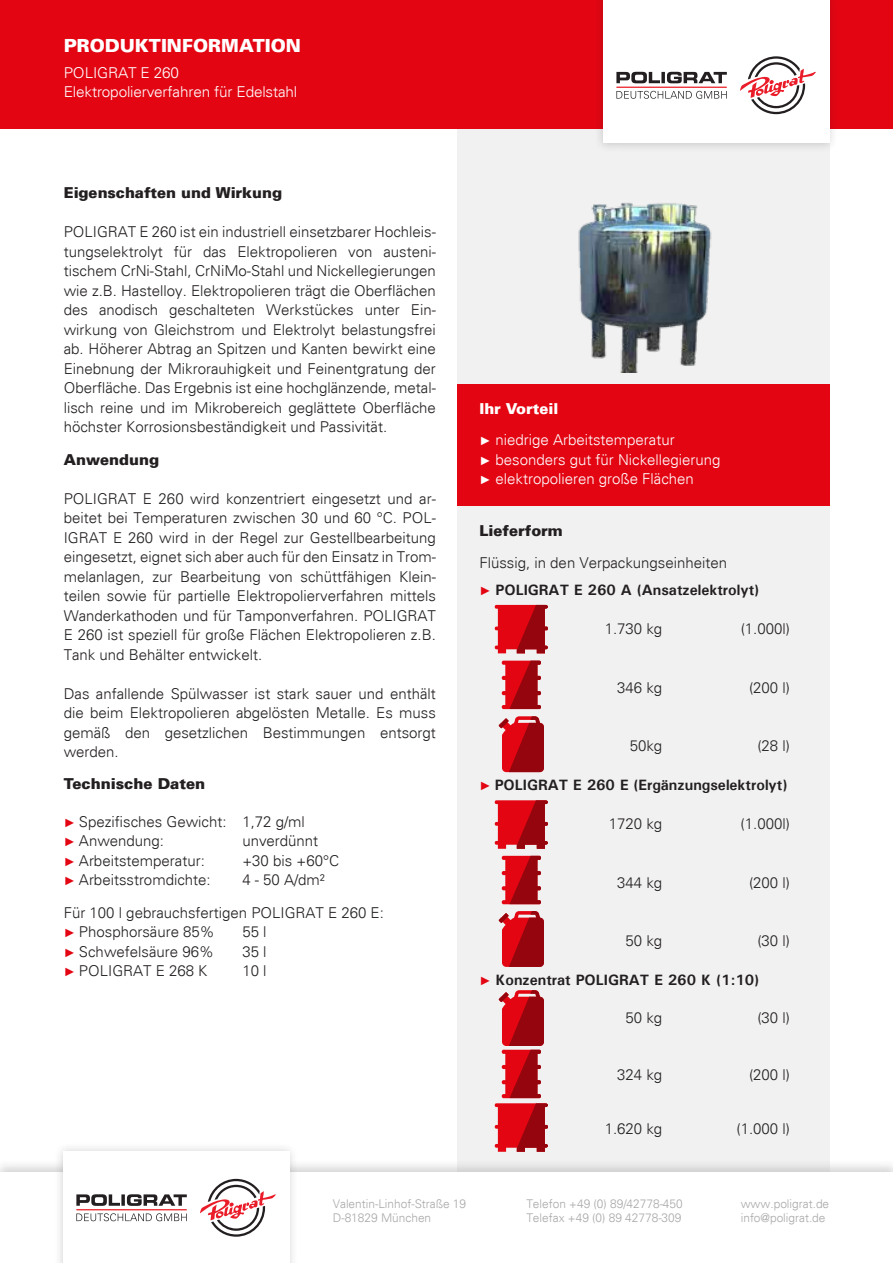
<style>
.page{position:relative;width:893px;height:1263px;background:#fff}
.page>*{position:absolute;margin:0;border:0;box-sizing:border-box;transform-origin:0 0}
.t1{font:900 18px "Univers";color:#fff}
.t2{font:300 15px/19.5px "Univers";color:#231f20;text-align:justify}
.t3{font:300 15px/19.5px "Univers";color:#fff}
.t4{font:700 15px "Univers";color:#231f20}
.t5{font:900 15px "Univers";color:#231f20}
.t6{font:300 12px/14.4px "Univers";color:#a8a8a8}
.s1{font-family:"Arial";font-weight:700;font-size:12px;color:#e30512}
.s2{font-weight:900}
.s3{font-family:"Arial";font-weight:700;font-size:12px}
.s4{font-family:"Arial";font-size:12px;color:#e30512}
</style>
<div class="page">
<div style="left:457px;top:123px;width:372px;height:1089px;background:#f1f1f1"></div>
<div style="left:0;top:0;width:893px;height:129px;background:#e30512"></div>
<div style="left:594px;top:0;width:244px;height:153px;background:#231f20;opacity:.2"></div>
<div style="left:603px;top:0;width:226px;height:143px;background:#fff"></div>
<svg style="left:740px;top:56px;width:76px;height:58px"></svg>
<svg style="left:616px;top:72px;width:111px;height:11px"></svg>
<svg style="left:616px;top:91px;width:111px;height:8px"></svg>
<hr style="left:616px;top:87px;width:111px;height:1px;background:#ec1d25">
<img style="left:578px;top:202px;width:134px;height:170px">
<div style="left:457px;top:384px;width:372px;height:122px;background:#e30512"></div>
<svg style="left:499px;top:716px;width:45px;height:56px;background:#bc252e"></svg>
<svg style="left:502px;top:661px;width:39px;height:48px;background:#be2029"></svg>
<svg style="left:499px;top:911px;width:45px;height:56px;background:#bc242d"></svg>
<svg style="left:502px;top:856px;width:39px;height:48px;background:#bf2029"></svg>
<svg style="left:495px;top:605px;width:53px;height:48px;background:#c8202a"></svg>
<svg style="left:495px;top:800px;width:53px;height:49px;background:#c8232c"></svg>
<svg style="left:495px;top:990px;width:53px;height:162px"></svg>
<div style="left:0;top:1159px;width:893px;height:104px;background:#a8a8a8;opacity:.5"></div>
<div style="left:0;top:1172px;width:893px;height:91px;background:#fff"></div>
<div style="left:54px;top:1142px;width:244px;height:121px;background:#231f20;opacity:.2"></div>
<div style="left:63px;top:1151px;width:226px;height:112px;background:#fff"></div>
<svg style="left:200px;top:1179px;width:76px;height:58px"></svg>
<svg style="left:76px;top:1194px;width:111px;height:12px"></svg>
<svg style="left:76px;top:1213px;width:111px;height:8px"></svg>
<hr style="left:76px;top:1209px;width:111px;height:1px;background:#ec1d25">
<p class="t1" style="left:64px;top:34px;width:239px">PRODUKTINFORMATION</p>
<p class="t3" style="left:64px;top:63px;width:235px">POLIGRAT E 260<br>Elektropolierverfahren für Edelstahl</p>
<p class="t5" style="left:64px;top:183px;width:220px">Eigenschaften und Wirkung</p>
<p class="t2" style="left:64px;top:222px;width:374px">POLIGRAT E 260 ist ein industriell einsetzbarer Hochleis&shy;tungselektrolyt für das Elektropolieren von austeni&shy;tischem CrNi-Stahl, CrNiMo-Stahl und Nickellegierungen wie z.B. Hastelloy. Elektropolieren trägt die Oberflächen des anodisch geschalteten Werkstückes unter Ein&shy;wirkung von Gleichstrom und Elektrolyt belastungsfrei ab. Höherer Abtrag an Spitzen und Kanten bewirkt eine Einebnung der Mikrorauhigkeit und Feinentgratung der Oberfläche. Das Ergebnis ist eine hochglänzende, metal&shy;lisch reine und im Mikrobereich geglättete Oberfläche höchster Korrosionsbeständigkeit und Passivität.</p>
<p class="t5" style="left:64px;top:449px;width:97px">Anwendung</p>
<p class="t2" style="left:64px;top:488px;width:374px">POLIGRAT E 260 wird konzentriert eingesetzt und ar&shy;beitet bei Temperaturen zwischen 30 und 60 °C. POL-IGRAT E 260 wird in der Regel zur Gestellbearbeitung eingesetzt, eignet sich aber auch für den Einsatz in Trom&shy;melanlagen, zur Bearbeitung von schüttfähigen Klein&shy;teilen sowie für partielle Elektropolierverfahren mittels Wanderkathoden und für Tamponverfahren. POLIGRAT E 260 ist speziell für große Flächen Elektropolieren z.B.<br>Tank und Behälter entwickelt.</p>
<p class="t2" style="left:64px;top:683px;width:374px">Das anfallende Spülwasser ist stark sauer und enthält die beim Elektropolieren abgelösten Metalle. Es muss gemäß den gesetzlichen Bestimmungen entsorgt werden.</p>
<p class="t5" style="left:64px;top:774px;width:143px">Technische Daten</p>
<p class="t2" style="left:64px;top:812px;width:243px"><span class="s1">►</span> Spezifisches Gewicht: 1,72 g/ml <span class="s1">►</span> Anwendung:</p>
<p class="t2" style="left:242px;top:831px;width:77px">unverdünnt</p>
<p class="t2" style="left:64px;top:851px;width:143px"><span class="s1">►</span> Arbeitstemperatur:</p>
<p class="t2" style="left:242px;top:851px;width:98px">+30 bis +60°C</p>
<p class="t2" style="left:64px;top:870px;width:148px"><span class="s1">►</span> Arbeitsstromdichte:</p>
<p class="t2" style="left:64px;top:864px;width:322px;line-height:32.1px;text-indent:179px">4 - 50 A/dm²<br>Für 100 l gebrauchsfertigen POLIGRAT E 260 E:</p>
<p class="t2" style="left:64px;top:922px;width:153px"><span class="s1">►</span> Phosphorsäure 85%</p>
<p class="t2" style="left:242px;top:922px;width:26px">55 l</p>
<p class="t2" style="left:64px;top:941px;width:152px"><span class="s1">►</span> Schwefelsäure 96%</p>
<p class="t2" style="left:242px;top:941px;width:26px">35 l</p>
<p class="t2" style="left:64px;top:961px;width:145px"><span class="s1">►</span> POLIGRAT E 268 K</p>
<p class="t2" style="left:242px;top:961px;width:26px">10 l</p>
<p class="t3" style="left:479px;top:392px;width:197px;line-height:31.8px"><span class="s2">Ihr Vorteil<br></span><span class="s3">►</span> niedrige Arbeitstemperatur</p>
<p class="t3" style="left:479px;top:450px;width:243px"><span class="s3">►</span> besonders gut für Nickellegierung <span class="s3">►</span> elektropolieren große Flächen</p>
<p class="t5" style="left:479px;top:521px;width:85px">Lieferform</p>
<p class="t2" style="left:479px;top:553px;width:249px">Flüssig, in den Verpackungseinheiten</p>
<p class="t4" style="left:479px;top:581px;width:281px"><span class="s4">►</span> POLIGRAT E 260 A (Ansatzelektrolyt)</p>
<p class="t2" style="left:605px;top:619px;width:59px">1.730 kg</p>
<p class="t2" style="left:741px;top:619px;width:51px">(1.000l)</p>
<p class="t2" style="left:617px;top:678px;width:47px">346 kg</p>
<p class="t2" style="left:749px;top:678px;width:42px">(200 l)</p>
<p class="t2" style="left:630px;top:736px;width:34px">50kg</p>
<p class="t2" style="left:757px;top:736px;width:34px">(28 l)</p>
<p class="t4" style="left:479px;top:776px;width:309px"><span class="s4">►</span> POLIGRAT E 260 E (Ergänzungselektrolyt)</p>
<p class="t2" style="left:609px;top:814px;width:55px">1720 kg</p>
<p class="t2" style="left:741px;top:814px;width:51px">(1.000l)</p>
<p class="t2" style="left:617px;top:873px;width:47px">344 kg</p>
<p class="t2" style="left:749px;top:873px;width:42px">(200 l)</p>
<p class="t2" style="left:626px;top:931px;width:38px">50 kg</p>
<p class="t2" style="left:757px;top:931px;width:34px">(30 l)</p>
<p class="t4" style="left:479px;top:971px;width:281px"><span class="s4">►</span> Konzentrat POLIGRAT E 260 K (1:10)</p>
<p class="t2" style="left:626px;top:1008px;width:38px">50 kg</p>
<p class="t2" style="left:757px;top:1008px;width:34px">(30 l)</p>
<p class="t2" style="left:617px;top:1065px;width:47px">324 kg</p>
<p class="t2" style="left:749px;top:1065px;width:42px">(200 l)</p>
<p class="t2" style="left:605px;top:1119px;width:59px">1.620 kg</p>
<p class="t2" style="left:736px;top:1119px;width:55px">(1.000 l)</p>
<p class="t6" style="left:333px;top:1196px;width:135px">Valentin-Linhof-Straße 19<br>D-81829 München</p>
<p class="t6" style="left:526px;top:1196px;width:158px">Telefon +49 (0) 89/42778-450<br>Telefax +49 (0) 89 42778-309</p>
<p class="t6" style="left:741px;top:1196px;width:90px">www.poligrat.de info@poligrat.de</p>
</div>
